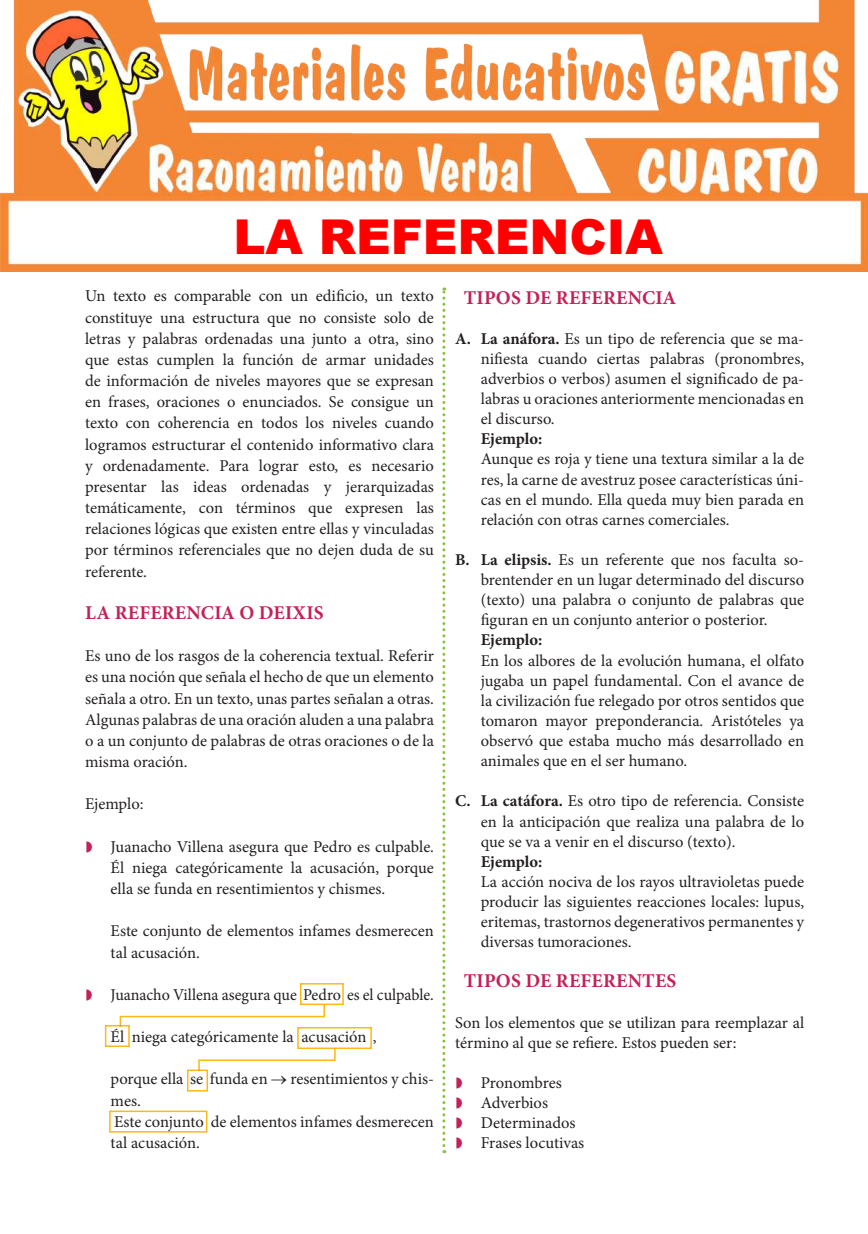
<style>
.page{position:relative;width:868px;height:1234px;background:#fff}
.page>*{position:absolute;margin:0;border:0;box-sizing:border-box;transform-origin:0 0}
.t1{font:900 48px "Arial";color:#f00}
.t2{font:700 19.5px "Minion Pro";letter-spacing:.01em;color:#c42256}
.t3{font:16.5px/21.1px "Minion Pro";color:#231f20;text-align:justify}
.t4{font:700 16.5px "Minion Pro";letter-spacing:-.005em;color:#231f20}
.s1{font-weight:700}
</style>
<div class="page">
<svg style="left:442px;top:287px;width:3px;height:865px"></svg>
<div style="left:300px;top:982px;width:44px;height:22px;border:2px solid #fcb814"></div>
<div style="left:297px;top:1026px;width:75px;height:22px;border:2px solid #fcb814"></div>
<div style="left:187px;top:1069px;width:21px;height:22px;border:2px solid #fcb814"></div>
<div style="left:109px;top:1110px;width:98px;height:22px;border:2px solid #fcb814"></div>
<div style="left:105px;top:1024px;width:25px;height:22px;border:2px solid #fcb814"></div>
<svg style="left:119px;top:1003px;width:207px;height:25px"></svg>
<svg style="left:197px;top:1047px;width:139px;height:24px"></svg>
<img style="left:0;top:0;width:867px;height:272px">
<h1 class="t1" style="left:233px;top:201px;width:431px">LA REFERENCIA</h1>
<p class="t3" style="left:85px;top:285px;width:350px">Un texto es comparable con un edificio, un texto constituye una estructura que no consiste solo de letras y palabras ordenadas una junto a otra, sino que estas cumplen la función de armar unidades de información de niveles mayores que se expresan en frases, oraciones o enunciados. Se consigue un texto con coherencia en todos los niveles cuando logramos estructurar el contenido informativo clara y ordenadamente. Para lograr esto, es necesario presentar las ideas ordenadas y jerarquizadas temáticamente, con términos que expresen las relaciones lógicas que existen entre ellas y vinculadas por términos referenciales que no dejen duda de su referente.</p>
<p class="t2" style="left:85px;top:598px;width:240px">LA REFERENCIA O DEIXIS</p>
<p class="t3" style="left:85px;top:645px;width:350px">Es uno de los rasgos de la coherencia textual. Referir es una noción que señala el hecho de que un elemento señala a otro. En un texto, unas partes señalan a otras.<br>Algunas palabras de una oración aluden a una palabra o a un conjunto de palabras de otras oraciones o de la misma oración.</p>
<p class="t3" style="left:85px;top:793px;width:60px">Ejemplo:</p>
<p class="t3" style="left:111px;top:835px;width:325px">Juanacho Villena asegura que Pedro es culpable.<br>Él niega categóricamente la acusación, porque ella se funda en resentimientos y chismes.</p>
<p class="t3" style="left:111px;top:920px;width:325px">Este conjunto de elementos infames desmerecen tal acusación.</p>
<p class="t3" style="left:111px;top:983px;width:325px">Juanacho Villena asegura que Pedro es el culpable.</p>
<p class="t3" style="left:111px;top:1026px;width:267px">Él niega categóricamente la acusación ,</p>
<p class="t3" style="left:111px;top:1068px;width:325px;text-align:left">porque ella se funda en → resentimientos y chis&shy;mes.<br>Este conjunto de elementos infames desmerecen tal acusación.</p>
<p class="t2" style="left:464px;top:283px;width:214px">TIPOS DE REFERENCIA</p>
<p class="t3" style="left:480px;top:328px;width:325px;line-height:20.1px;text-indent:-26px"><span class="s1">A. La anáfora.</span> Es un tipo de referencia que se ma&shy;nifiesta cuando ciertas palabras (pronombres, adverbios o verbos) asumen el significado de pa&shy;labras u oraciones anteriormente mencionadas en el discurso.</p>
<p class="t4" style="left:480px;top:427px;width:63px">Ejemplo:</p>
<p class="t3" style="left:480px;top:449px;width:325px;line-height:20.1px">Aunque es roja y tiene una textura similar a la de res, la carne de avestruz posee características úni&shy;cas en el mundo. Ella queda muy bien parada en relación con otras carnes comerciales.</p>
<p class="t3" style="left:480px;top:549px;width:325px;line-height:20.1px;text-indent:-26px"><span class="s1">B. La elipsis.</span> Es un referente que nos faculta so&shy;brentender en un lugar determinado del discurso (texto) una palabra o conjunto de palabras que figuran en un conjunto anterior o posterior.</p>
<p class="t4" style="left:480px;top:628px;width:63px">Ejemplo:</p>
<p class="t3" style="left:480px;top:650px;width:325px;line-height:20.1px">En los albores de la evolución humana, el olfato jugaba un papel fundamental. Con el avance de la civilización fue relegado por otros sentidos que tomaron mayor preponderancia. Aristóteles ya observó que estaba mucho más desarrollado en animales que en el ser humano.</p>
<p class="t3" style="left:480px;top:791px;width:325px;line-height:20.1px;text-indent:-26px"><span class="s1">C. La catáfora.</span> Es otro tipo de referencia. Consiste en la anticipación que realiza una palabra de lo que se va a venir en el discurso (texto).</p>
<p class="t4" style="left:480px;top:849px;width:63px">Ejemplo:</p>
<p class="t3" style="left:480px;top:871px;width:325px;line-height:20.1px">La acción nociva de los rayos ultravioletas puede producir las siguientes reacciones locales: lupus, eritemas, trastornos degenerativos permanentes y diversas tumoraciones.</p>
<p class="t2" style="left:464px;top:967px;width:214px">TIPOS DE REFERENTES</p>
<p class="t3" style="left:455px;top:1012px;width:350px;line-height:20.1px">Son los elementos que se utilizan para reemplazar al término al que se refiere. Estos pueden ser:</p>
<p class="t3" style="left:480px;top:1072px;width:105px;line-height:20.1px;text-align:left">Pronombres<br>Adverbios<br>Determinados<br>Frases locutivas</p>
</div>
